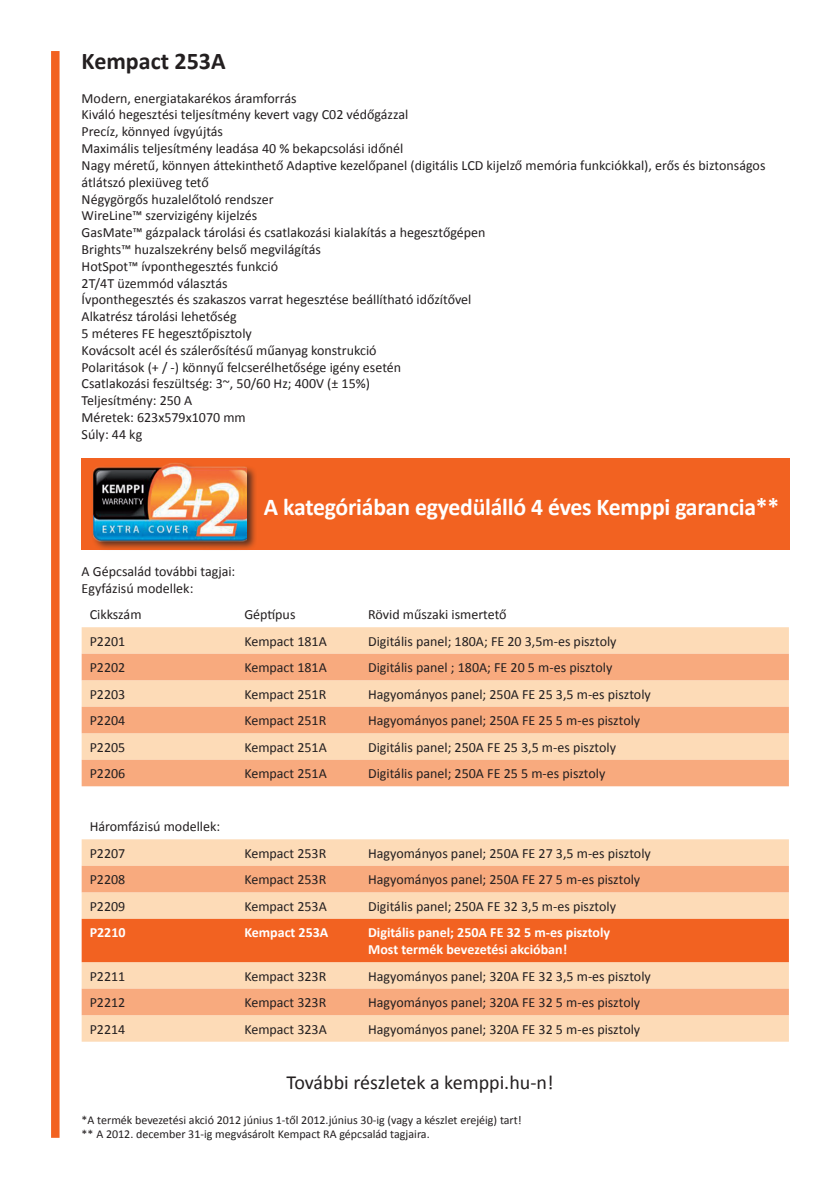
<style>
.page{position:relative;width:840px;height:1191px;background:#fff}
.page>*{position:absolute;margin:0;border:0;box-sizing:border-box;transform-origin:0 0}
.t1{font:700 24.2px "Calibri";letter-spacing:-.01em;color:#fff}
.t2{font:700 24px "Calibri";color:#231f20}
.t3{font:20px "Calibri";color:#231f20}
.t4{font:14px/16.8px "Calibri";color:#231f20}
.t5{font:700 14px/16.8px "Calibri";color:#fff}
.t6{font:12px/14.4px "Calibri";color:#231f20}
</style>
<div class="page">
<div style="left:82px;top:458px;width:707px;height:91px;background:#f26221"></div>
<div style="left:82px;top:627px;width:706px;height:414px;background:#fddbb7"></div>
<svg style="left:82px;top:654px;width:706px;height:361px"></svg>
<div style="left:82px;top:919px;width:706px;height:43px;background:#f26221"></div>
<div style="left:91px;top:461px;width:166px;height:90px;background:#231f20;opacity:.75"></div>
<img style="left:92px;top:462px;width:154px;height:79px">
<div style="left:51px;top:51px;width:8px;height:1086px;background:#f26221"></div>
<h2 class="t2" style="left:82px;top:46px;width:145px">Kempact 253A</h2>
<p class="t4" style="left:82px;top:90px;width:685px">Modern, energiatakarékos áramforrás<br>Kiváló hegesztési teljesítmény kevert vagy C02 védőgázzal<br>Precíz, könnyed ívgyújtás<br>Maximális teljesítmény leadása 40 % bekapcsolási időnél<br>Nagy méretű, könnyen áttekinthető Adaptive kezelőpanel (digitális LCD kijelző memória funkciókkal), erős és biztonságos átlátszó plexiüveg tető<br>Négygörgős huzalelőtoló rendszer<br>WireLine™ szervizigény kijelzés<br>GasMate™ gázpalack tárolási és csatlakozási kialakítás a hegesztőgépen<br>Brights™ huzalszekrény belső megvilágítás<br>HotSpot™ ívponthegesztés funkció<br>2T/4T üzemmód választás<br>Ívponthegesztés és szakaszos varrat hegesztése beállítható időzítővel<br>Alkatrész tárolási lehetőség<br>5 méteres FE hegesztőpisztoly<br>Kovácsolt acél és szálerősítésű műanyag konstrukció<br>Polaritások (+ / -) könnyű felcserélhetősége igény esetén<br>Csatlakozási feszültség: 3~, 50/60 Hz; 400V (± 15%)<br>Teljesítmény: 250 A<br>Méretek: 623x579x1070 mm<br>Súly: 44 kg</p>
<h1 class="t1" style="left:264px;top:492px;width:516px">A kategóriában egyedülálló 4 éves Kemppi garancia**</h1>
<p class="t4" style="left:82px;top:563px;width:155px">A Gépcsalád további tagjai:<br>Egyfázisú modellek:</p>
<p class="t4" style="left:90px;top:606px;width:53px">Cikkszám</p>
<p class="t4" style="left:244px;top:606px;width:53px">Géptípus</p>
<p class="t4" style="left:368px;top:606px;width:140px">Rövid műszaki ismertető</p>
<p class="t4" style="left:90px;top:633px;width:37px">P2201</p>
<p class="t4" style="left:244px;top:633px;width:84px">Kempact 181A</p>
<p class="t4" style="left:368px;top:633px;width:250px">Digitális panel; 180A; FE 20 3,5m-es pisztoly</p>
<p class="t4" style="left:90px;top:659px;width:37px">P2202</p>
<p class="t4" style="left:244px;top:659px;width:84px">Kempact 181A</p>
<p class="t4" style="left:368px;top:659px;width:245px">Digitális panel ; 180A; FE 20 5 m-es pisztoly</p>
<p class="t4" style="left:90px;top:686px;width:37px">P2203</p>
<p class="t4" style="left:244px;top:686px;width:83px">Kempact 251R</p>
<p class="t4" style="left:368px;top:686px;width:284px">Hagyományos panel; 250A FE 25 3,5 m-es pisztoly</p>
<p class="t4" style="left:90px;top:712px;width:37px">P2204</p>
<p class="t4" style="left:244px;top:712px;width:83px">Kempact 251R</p>
<p class="t4" style="left:368px;top:712px;width:273px">Hagyományos panel; 250A FE 25 5 m-es pisztoly</p>
<p class="t4" style="left:90px;top:739px;width:37px">P2205</p>
<p class="t4" style="left:244px;top:739px;width:84px">Kempact 251A</p>
<p class="t4" style="left:368px;top:739px;width:249px">Digitális panel; 250A FE 25 3,5 m-es pisztoly</p>
<p class="t4" style="left:90px;top:765px;width:37px">P2206</p>
<p class="t4" style="left:244px;top:765px;width:84px">Kempact 251A</p>
<p class="t4" style="left:368px;top:765px;width:239px">Digitális panel; 250A FE 25 5 m-es pisztoly</p>
<p class="t4" style="left:90px;top:813px;width:132px;line-height:26.6px">Háromfázisú modellek:<br>P2207</p>
<p class="t4" style="left:244px;top:845px;width:83px">Kempact 253R</p>
<p class="t4" style="left:368px;top:845px;width:284px">Hagyományos panel; 250A FE 27 3,5 m-es pisztoly</p>
<p class="t4" style="left:90px;top:871px;width:37px">P2208</p>
<p class="t4" style="left:244px;top:871px;width:83px">Kempact 253R</p>
<p class="t4" style="left:368px;top:871px;width:273px">Hagyományos panel; 250A FE 27 5 m-es pisztoly</p>
<p class="t4" style="left:90px;top:898px;width:37px">P2209</p>
<p class="t4" style="left:244px;top:898px;width:84px">Kempact 253A</p>
<p class="t4" style="left:368px;top:898px;width:249px">Digitális panel; 250A FE 32 3,5 m-es pisztoly</p>
<p class="t5" style="left:90px;top:924px;width:37px">P2210</p>
<p class="t5" style="left:244px;top:924px;width:85px">Kempact 253A</p>
<p class="t5" style="left:368px;top:924px;width:243px">Digitális panel; 250A FE 32 5 m-es pisztoly<br>Most termék bevezetési akcióban!</p>
<p class="t4" style="left:90px;top:967px;width:37px">P2211</p>
<p class="t4" style="left:244px;top:967px;width:83px">Kempact 323R</p>
<p class="t4" style="left:368px;top:967px;width:284px">Hagyományos panel; 320A FE 32 3,5 m-es pisztoly</p>
<p class="t4" style="left:90px;top:994px;width:37px">P2212</p>
<p class="t4" style="left:244px;top:994px;width:83px">Kempact 323R</p>
<p class="t4" style="left:368px;top:994px;width:273px">Hagyományos panel; 320A FE 32 5 m-es pisztoly</p>
<p class="t4" style="left:90px;top:1020px;width:37px">P2214</p>
<p class="t4" style="left:244px;top:1020px;width:84px">Kempact 323A</p>
<p class="t4" style="left:368px;top:1020px;width:273px">Hagyományos panel; 320A FE 32 5 m-es pisztoly</p>
<h3 class="t3" style="left:286px;top:1069px;width:268px">További részletek a kemppi.hu-n!</h3>
<p class="t6" style="left:82px;top:1112px;width:441px">*A termék bevezetési akció 2012 június 1-től 2012.június 30-ig (vagy a készlet erejéig) tart! ** A 2012. december 31-ig megvásárolt Kempact RA gépcsalád tagjaira.</p>
</div>
